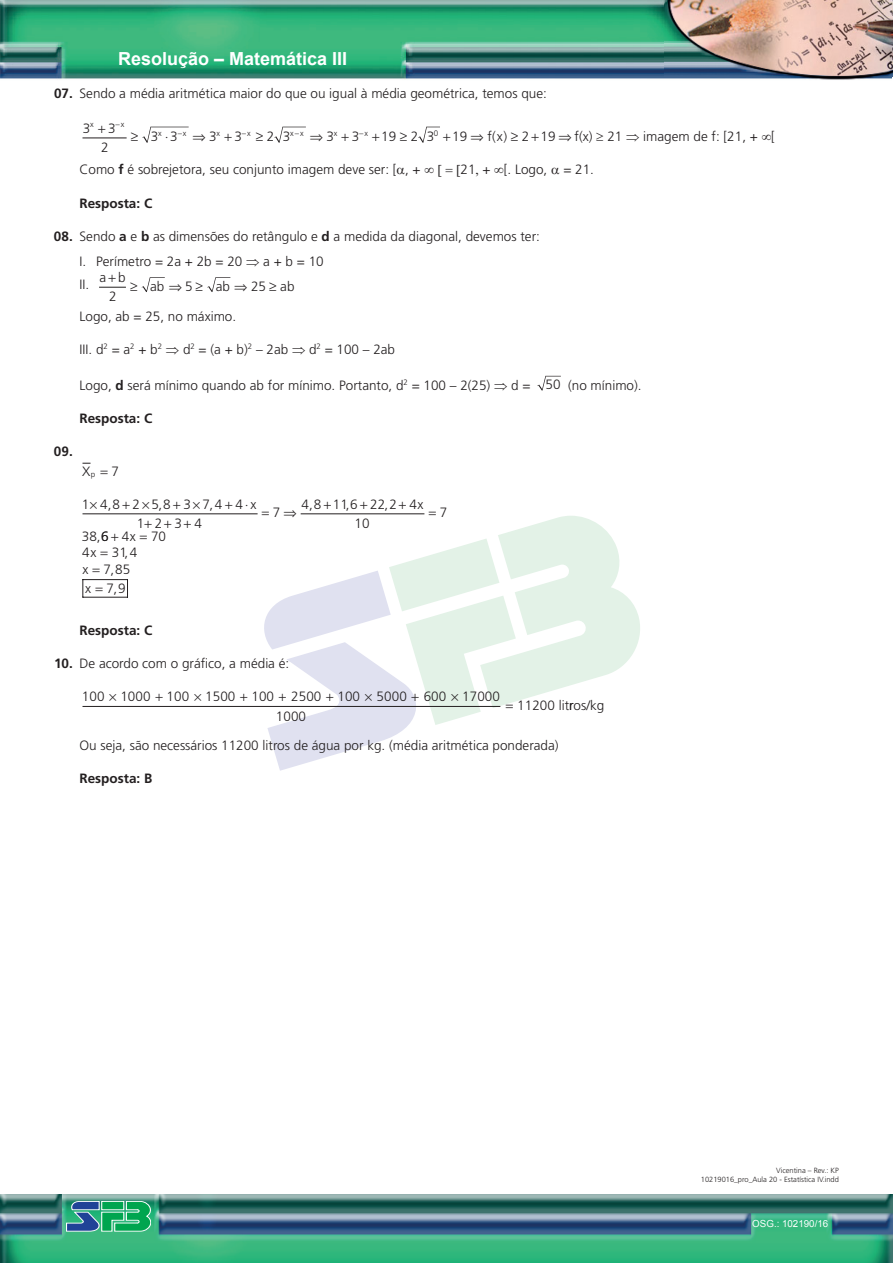
<style>
.page{position:relative;width:893px;height:1263px;background:#fff}
.page>*{position:absolute;margin:0;border:0;box-sizing:border-box;transform-origin:0 0}
.t1{font:700 18px "Arial";color:#fff}
.t2{font:300 13.5px/19.4px "Frutiger";color:#231f20}
.t3{font:700 13.5px "Frutiger";color:#231f20}
.t4{font:300 13.5px "Frutiger";letter-spacing:.79em;color:#231f20}
.t5{font:9.75px "Arial";color:#fff}
.t6{font:300 8.1px "Frutiger";color:#231f20}
.t7{font:300 7.5px/9px "Frutiger";color:#231f20;text-align:right}
.s1{font-weight:700}
</style>
<div class="page">
<img style="left:0;top:1195px;width:893px;height:68px">
<svg style="left:66px;top:1201px;width:85px;height:30px;background:#39a184"></svg>
<img style="left:0;top:0;width:892px;height:80px">
<hr style="left:82px;top:138px;width:45px;height:1px;background:#231f20">
<svg style="left:207px;top:277px;width:23px;height:15px"></svg>
<svg style="left:537px;top:376px;width:24px;height:14px"></svg>
<hr style="left:82px;top:513px;width:176px;height:1px;background:#231f20">
<svg style="left:82px;top:580px;width:1px;height:17px"></svg>
<svg style="left:127px;top:580px;width:1px;height:17px"></svg>
<hr style="left:82px;top:579px;width:46px;height:1px;background:#231f20">
<hr style="left:82px;top:597px;width:46px;height:1px;background:#231f20">
<hr style="left:82px;top:706px;width:418px;height:1px;background:#231f20">
<svg style="left:418px;top:127px;width:22px;height:16px"></svg>
<svg style="left:257px;top:513px;width:383px;height:258px"></svg>
<svg style="left:142px;top:127px;width:47px;height:16px"></svg>
<svg style="left:274px;top:127px;width:32px;height:16px"></svg>
<svg style="left:99px;top:277px;width:66px;height:15px"></svg>
<h1 class="t1" style="left:118px;top:46px;width:231px">Resolução – Matemática III</h1>
<p class="t2" style="left:54px;top:83px;width:494px"><span class="s1">07.</span> Sendo a média aritmética maior do que ou igual à média geométrica, temos que:</p>
<p class="t2" style="left:83px;top:118px;width:9px">3</p>
<p class="t2" style="left:101px;top:118px;width:16px;text-align:center">3<br>2</p>
<p class="t2" style="left:151px;top:127px;width:28px">3 3</p>
<p class="t2" style="left:193px;top:127px;width:26px">⇒ 3</p>
<p class="t2" style="left:235px;top:127px;width:9px">3</p>
<p class="t2" style="left:256px;top:127px;width:36px">≥ 2 3</p>
<p class="t2" style="left:310px;top:127px;width:26px">⇒ 3</p>
<p class="t2" style="left:352px;top:127px;width:9px">3</p>
<p class="t2" style="left:381px;top:127px;width:54px">19 23</p>
<p class="t2" style="left:452px;top:127px;width:52px">19 ⇒f x</p>
<p class="t6" style="left:90px;top:120px;width:5px">x</p>
<p class="t6" style="left:116px;top:120px;width:10px">−x</p>
<p class="t6" style="left:434px;top:128px;width:6px">0</p>
<p class="t2" style="left:492px;top:127px;width:284px">( ) ≥ 2 19 ⇒ f(x) ≥ 21 ⇒ imagem de f: [21, + ∞[</p>
<p class="t6" style="left:158px;top:128px;width:5px">x</p>
<p class="t6" style="left:178px;top:128px;width:10px">−x</p>
<p class="t6" style="left:217px;top:128px;width:5px">x</p>
<p class="t6" style="left:242px;top:128px;width:10px">−x</p>
<p class="t6" style="left:290px;top:128px;width:15px">x x</p>
<p class="t6" style="left:334px;top:128px;width:5px">x</p>
<p class="t6" style="left:359px;top:128px;width:10px">−x</p>
<p class="t2" style="left:79px;top:160px;width:356px">Como <span class="s1">f</span> é sobrejetora, seu conjunto imagem deve ser: [ , + ∞</p>
<p class="t2" style="left:461px;top:160px;width:135px">21 + ∞[. Logo, = 21.</p>
<p class="t3" style="left:79px;top:195px;width:74px">Resposta: C</p>
<p class="t2" style="left:79px;top:224px;width:462px;line-height:24.2px;text-indent:-26px"><span class="s1">08.</span> Sendo <span class="s1">a</span> e <span class="s1">b</span> as dimensões do retângulo e <span class="s1">d</span> a medida da diagonal, devemos ter:<br>I. Perímetro = 2a + 2b = 20 ⇒ a + b = 10<br>II.</p>
<p class="t2" style="left:100px;top:268px;width:28px">a b</p>
<p class="t2" style="left:150px;top:276px;width:54px">ab ⇒ ≥</p>
<p class="t2" style="left:216px;top:276px;width:80px">ab ⇒ 25 ≥ ab</p>
<p class="t2" style="left:185px;top:276px;width:9px">5</p>
<p class="t2" style="left:79px;top:307px;width:158px">Logo, ab = 25, no máximo.</p>
<p class="t2" style="left:79px;top:339px;width:317px">III. d<sup>2</sup> = a<sup>2</sup> + b<sup>2</sup> ⇒ d<sup>2</sup> = (a + b)<sup>2</sup> – 2ab ⇒ d<sup>2</sup> = 100 – 2ab</p>
<p class="t2" style="left:80px;top:375px;width:564px">Logo, <span class="s1">d</span> será mínimo quando ab for mínimo. Portanto, d<sup>2</sup> = 100 – 2(25) ⇒ d = 50 (no mínimo).</p>
<p class="t3" style="left:79px;top:410px;width:74px">Resposta: C</p>
<p class="t2" style="left:109px;top:287px;width:9px">2</p>
<p class="t3" style="left:54px;top:443px;width:20px">09.</p>
<p class="t2" style="left:82px;top:462px;width:10px">X</p>
<p class="t4" style="left:82px;top:496px;width:176px">148258 374 4⋅x</p>
<p class="t2" style="left:302px;top:494px;width:123px">4 8 116 22 2 4x</p>
<p class="t2" style="left:111px;top:462px;width:9px">7</p>
<p class="t6" style="left:91px;top:470px;width:6px">p</p>
<p class="t2" style="left:108px;top:494px;width:5px">,</p>
<p class="t2" style="left:159px;top:494px;width:5px">,</p>
<p class="t2" style="left:210px;top:494px;width:5px">,</p>
<p class="t2" style="left:309px;top:494px;width:5px">,</p>
<p class="t2" style="left:346px;top:494px;width:5px">,</p>
<p class="t2" style="left:385px;top:494px;width:5px">,</p>
<p class="t2" style="left:151px;top:527px;width:17px">70</p>
<p class="t2" style="left:273px;top:503px;width:25px">7⇒</p>
<p class="t2" style="left:137px;top:513px;width:67px">1234</p>
<p class="t2" style="left:355px;top:513px;width:17px">10</p>
<p class="t2" style="left:82px;top:527px;width:55px">38,6 4x</p>
<p class="t2" style="left:440px;top:503px;width:9px">7</p>
<p class="t2" style="left:82px;top:543px;width:16px">4x</p>
<p class="t2" style="left:104px;top:545px;width:35px;line-height:16.2px;text-indent:8px">314<br>785</p>
<p class="t2" style="left:106px;top:578px;width:21px">7 9</p>
<p class="t2" style="left:125px;top:543px;width:5px">,</p>
<p class="t2" style="left:82px;top:559px;width:10px">x x</p>
<p class="t2" style="left:111px;top:559px;width:8px">, ,</p>
<p class="t3" style="left:80px;top:622px;width:74px">Resposta: C</p>
<p class="t2" style="left:54px;top:653px;width:237px"><span class="s1">10.</span> De acordo com o gráfico, a média é:</p>
<p class="t2" style="left:82px;top:687px;width:194px">100 1000 100 1500 100</p>
<p class="t2" style="left:276px;top:687px;width:226px;text-indent:15px">2500 100 5000 600 17000<br>1000</p>
<p class="t2" style="left:517px;top:696px;width:89px">11200 litros/kg</p>
<p class="t2" style="left:80px;top:735px;width:481px">Ou seja, são necessários 11200 litros de água por kg. (média aritmética ponderada)</p>
<p class="t3" style="left:80px;top:770px;width:74px">Resposta: B</p>
<p class="t7" style="left:701px;top:1166px;width:140px">Vicentina – Rev.: KP<br>10219016_pro_Aula 20 - Estatística IV.indd</p>
<p class="t5" style="left:752px;top:1217px;width:77px">OSG.: 102190/16</p>
</div>
